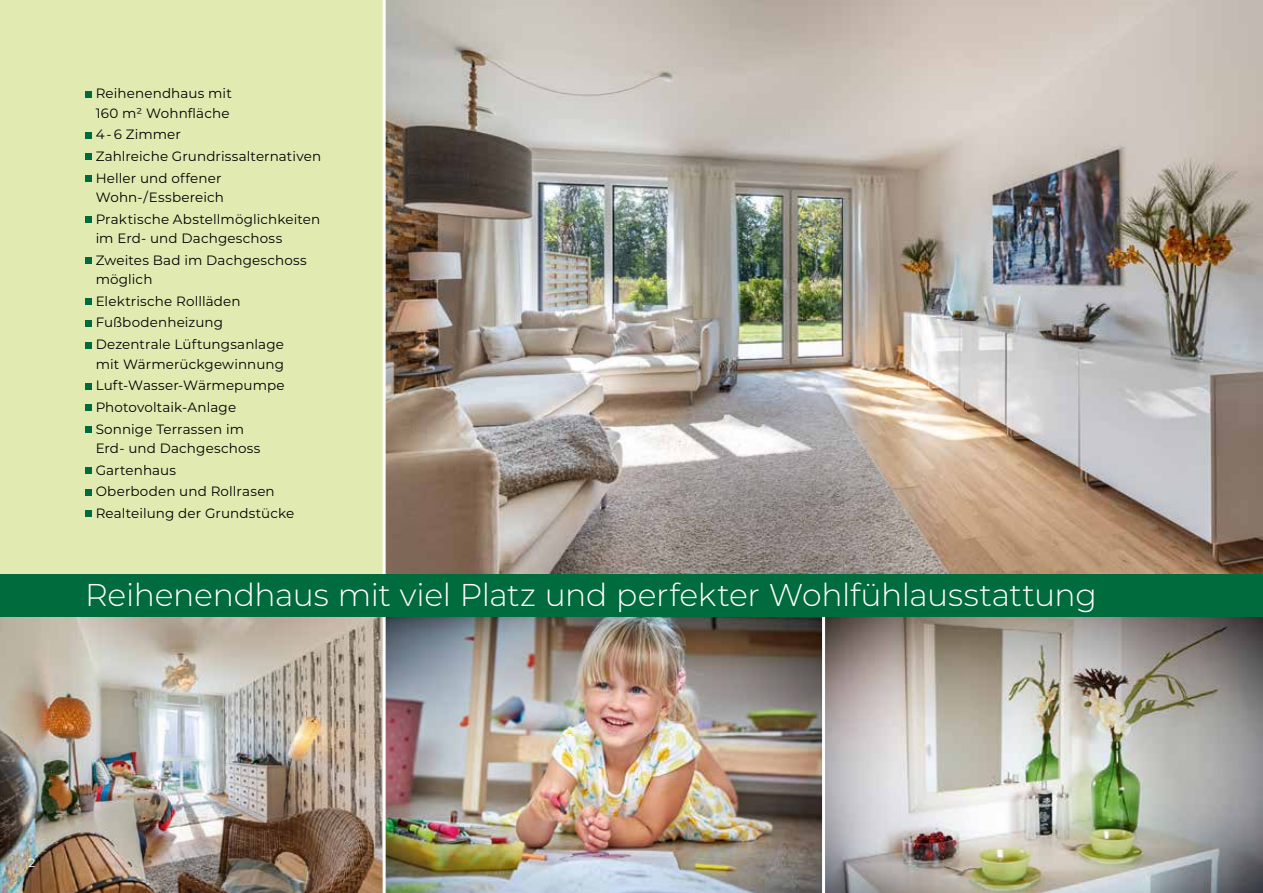
<style>
.page{position:relative;width:1263px;height:893px;background:#e1eab1}
.page>*{position:absolute;margin:0;border:0;box-sizing:border-box;transform-origin:0 0}
.t1{font:300 31.5px "Montserrat";letter-spacing:-.01em;color:#fff}
.t2{font:13.5px/21.6px "Montserrat";letter-spacing:.01em;color:#000}
.t3{font:12px "Montserrat";color:#fff}
</style>
<div class="page">
<img style="left:386px;top:617px;width:436px;height:276px">
<img style="left:0;top:617px;width:383px;height:276px">
<img style="left:825px;top:617px;width:438px;height:276px">
<img style="left:386px;top:0;width:877px;height:574px">
<hr style="left:383px;top:0;width:3px;height:893px;background:#fff">
<hr style="left:822px;top:617px;width:3px;height:276px;background:#fff">
<div style="left:0;top:574px;width:1263px;height:43px;background:#006b3c"></div>
<svg style="left:85px;top:91px;width:6px;height:6px"></svg>
<svg style="left:85px;top:132px;width:6px;height:6px"></svg>
<svg style="left:85px;top:154px;width:6px;height:6px"></svg>
<div style="left:85px;top:175px;width:6px;height:7px;background:#006b3c"></div>
<div style="left:85px;top:216px;width:6px;height:7px;background:#006b3c"></div>
<svg style="left:85px;top:258px;width:6px;height:6px"></svg>
<svg style="left:85px;top:299px;width:6px;height:6px"></svg>
<div style="left:85px;top:320px;width:6px;height:7px;background:#006b3c"></div>
<svg style="left:85px;top:342px;width:6px;height:6px"></svg>
<svg style="left:85px;top:383px;width:6px;height:6px"></svg>
<svg style="left:85px;top:405px;width:6px;height:6px"></svg>
<div style="left:85px;top:426px;width:6px;height:7px;background:#006b3c"></div>
<div style="left:85px;top:467px;width:6px;height:7px;background:#006b3c"></div>
<svg style="left:85px;top:489px;width:6px;height:6px"></svg>
<svg style="left:85px;top:511px;width:6px;height:6px"></svg>
<p class="t2" style="left:96px;top:83px;width:138px;line-height:19.5px">Reihenendhaus mit<br>160 m² Wohnfläche</p>
<p class="t2" style="left:96px;top:123px;width:227px">4 - 6 Zimmer<br>Zahlreiche Grundrissalternativen<br>Heller und offener</p>
<p class="t2" style="left:96px;top:186px;width:226px">Wohn-/Essbereich<br>Praktische Abstellmöglichkeiten</p>
<p class="t2" style="left:96px;top:227px;width:213px">im Erd- und Dachgeschoss<br>Zweites Bad im Dachgeschoss</p>
<p class="t2" style="left:96px;top:268px;width:147px">möglich<br>Elektrische Rollläden<br>Fußbodenheizung</p>
<p class="t2" style="left:96px;top:334px;width:190px;line-height:19.5px">Dezentrale Lüftungsanlage mit Wärmerückgewinnung</p>
<p class="t2" style="left:96px;top:374px;width:191px">Luft-Wasser-Wärmepumpe<br>Photovoltaik-Anlage<br>Sonnige Terrassen im</p>
<p class="t2" style="left:96px;top:437px;width:200px">Erd- und Dachgeschoss<br>Gartenhaus<br>Oberboden und Rollrasen<br>Realteilung der Grundstücke</p>
<h1 class="t1" style="left:85px;top:573px;width:1013px">Reihenendhaus mit viel Platz und perfekter Wohlfühlausstattung</h1>
<p class="t3" style="left:28px;top:854px;width:8px">2</p>
</div>
